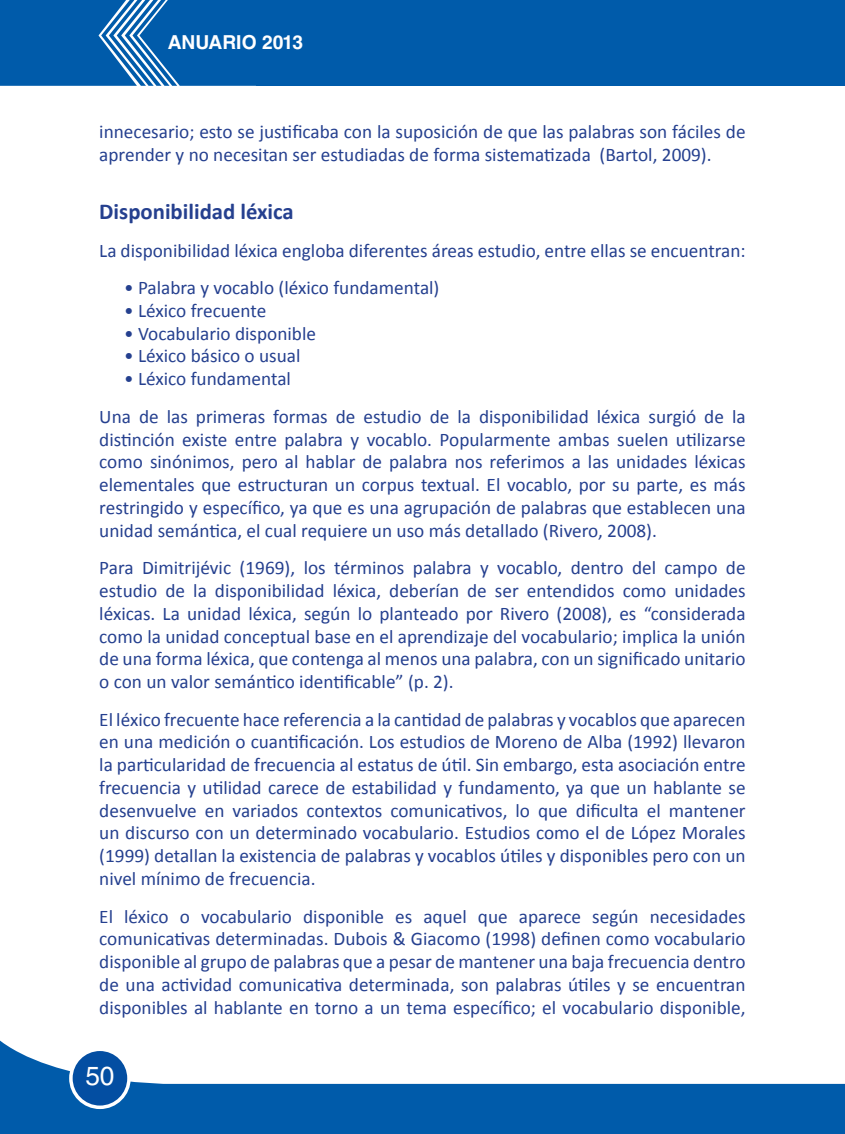
<style>
.page{position:relative;width:845px;height:1134px;background:#fff}
.page>*{position:absolute;margin:0;border:0;box-sizing:border-box;transform-origin:0 0}
.t1{font:26.25px "Helvetica LT Std";color:#fff}
.t2{font:700 22.75px "Calibri";color:#25408f}
.t3{font:19.25px/22.8px "Calibri";color:#25408f;text-align:justify}
.t4{font:700 19.25px "Helvetica LT Std";color:#fff}
</style>
<div class="page">
<svg style="left:0;top:1040px;width:844px;height:94px"></svg>
<div style="left:71px;top:1049px;width:58px;height:58px;background:#034ea2;border-radius:50%"></div>
<div style="left:69px;top:1048px;width:62px;height:61px;border:4px solid #fff;border-radius:50%"></div>
<div style="left:256px;top:0;width:588px;height:86px;background:#005baa"></div>
<svg style="left:0;top:0;width:256px;height:86px;background:#1266b0"></svg>
<p class="t4" style="left:168px;top:31px;width:137px">ANUARIO 2013</p>
<p class="t3" style="left:99px;top:121px;width:647px">innecesario; esto se justificaba con la suposición de que las palabras son fáciles de aprender y no necesitan ser estudiadas de forma sistematizada (Bartol, 2009).</p>
<p class="t2" style="left:99px;top:197px;width:196px">Disponibilidad léxica</p>
<p class="t3" style="left:99px;top:239px;width:647px">La disponibilidad léxica engloba diferentes áreas estudio, entre ellas se encuentran:</p>
<p class="t3" style="left:124px;top:277px;width:317px">• Palabra y vocablo (léxico fundamental)</p>
<p class="t3" style="left:124px;top:299px;width:144px">• Léxico frecuente</p>
<p class="t3" style="left:124px;top:322px;width:193px">• Vocabulario disponible</p>
<p class="t3" style="left:124px;top:345px;width:178px">• Léxico básico o usual</p>
<p class="t3" style="left:99px;top:360px;width:647px;line-height:37.6px;text-indent:25px">• Léxico fundamental<br>Una de las primeras formas de estudio de la disponibilidad léxica surgió de la</p>
<p class="t3" style="left:99px;top:428px;width:647px">distinción existe entre palabra y vocablo. Popularmente ambas suelen utilizarse como sinónimos, pero al hablar de palabra nos referimos a las unidades léxicas elementales que estructuran un corpus textual. El vocablo, por su parte, es más restringido y específico, ya que es una agrupación de palabras que establecen una unidad semántica, el cual requiere un uso más detallado (Rivero, 2008).</p>
<p class="t3" style="left:99px;top:557px;width:647px">Para Dimitrijévic (1969), los términos palabra y vocablo, dentro del campo de estudio de la disponibilidad léxica, deberían de ser entendidos como unidades léxicas. La unidad léxica, según lo planteado por Rivero (2008), es “considerada como la unidad conceptual base en el aprendizaje del vocabulario; implica la unión de una forma léxica, que contenga al menos una palabra, con un significado unitario o con un valor semántico identificable” (p. 2).</p>
<p class="t3" style="left:99px;top:708px;width:647px">El léxico frecuente hace referencia a la cantidad de palabras y vocablos que aparecen en una medición o cuantificación. Los estudios de Moreno de Alba (1992) llevaron la particularidad de frecuencia al estatus de útil. Sin embargo, esta asociación entre frecuencia y utilidad carece de estabilidad y fundamento, ya que un hablante se desenvuelve en variados contextos comunicativos, lo que dificulta el mantener un discurso con un determinado vocabulario. Estudios como el de López Morales (1999) detallan la existencia de palabras y vocablos útiles y disponibles pero con un nivel mínimo de frecuencia.</p>
<p class="t3" style="left:99px;top:905px;width:647px">El léxico o vocabulario disponible es aquel que aparece según necesidades comunicativas determinadas. Dubois &amp; Giacomo (1998) definen como vocabulario disponible al grupo de palabras que a pesar de mantener una baja frecuencia dentro de una actividad comunicativa determinada, son palabras útiles y se encuentran disponibles al hablante en torno a un tema específico; el vocabulario disponible,</p>
<h1 class="t1" style="left:85px;top:1061px;width:31px">50</h1>
</div>
